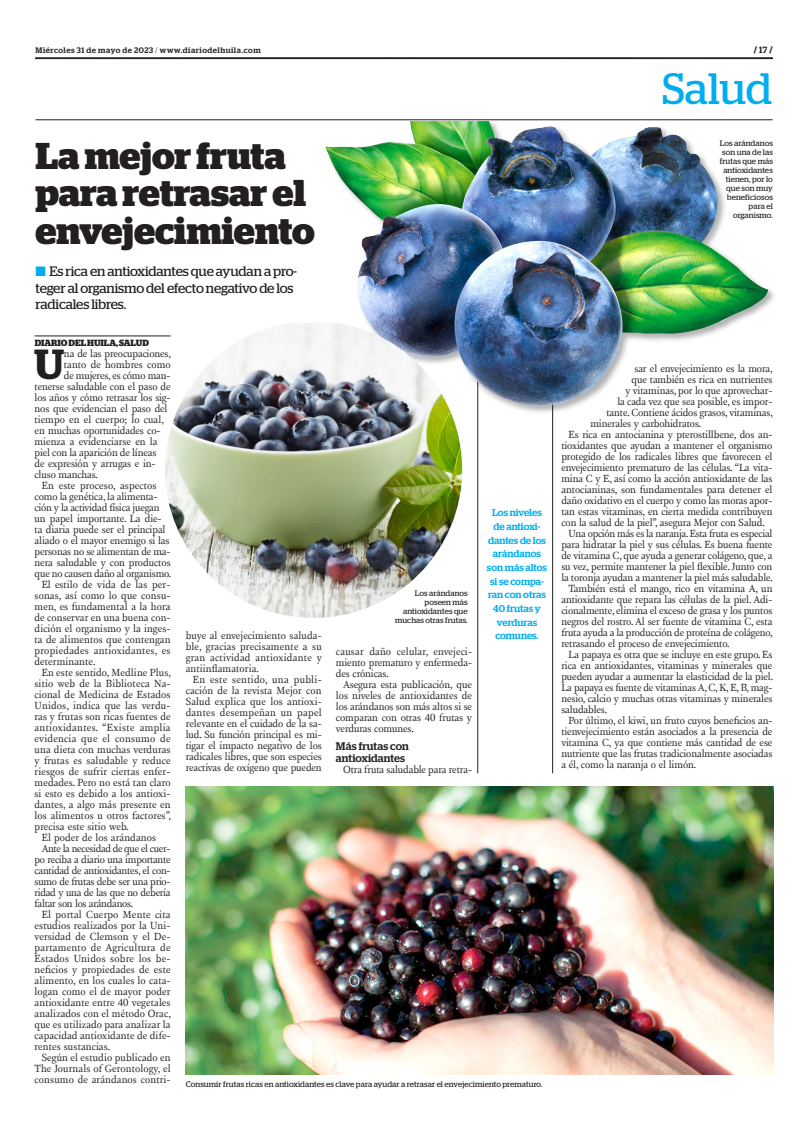
<style>
.page{position:relative;width:801px;height:1134px;background:#fff}
.page>*{position:absolute;margin:0;border:0;box-sizing:border-box;transform-origin:0 0}
.t1{font:43.9px "Stag";color:#00aeef}
.TEXTO_UNO{font:600 42px "Stag";color:#231f20}
.TITULO_2{font:700 37.3px/37.3px "Stag";color:#231f20}
.SUMARIO{font:13.7px/16.5px "Stag";letter-spacing:-.015em;color:#231f20}
.INTERTITULO{font:500 11px/12px "Stag";letter-spacing:.01em;color:#231f20}
.TEXTO{font:10.6px/11px "New Fournier BP";letter-spacing:-.01em;color:#231f20;text-align:justify}
.TEXTO_UNO-2{font:10.6px "New Fournier BP";letter-spacing:-.01em;color:#231f20}
.TEXTO-2{font:10.6px "New Fournier BP";letter-spacing:.01em;color:#231f20}
.DESTACADO_AZUL{font:500 10px/13.7px "Stag";letter-spacing:-.005em;color:#00aeef;text-align:center}
.CREDITO_1{font:700 9px "Stag";color:#231f20}
.PIE_DE_FOTO{font:8px/9px "Stag";letter-spacing:.01em;color:#231f20;text-align:right}
.t2{font:500 8px "Stag";letter-spacing:.06em;color:#231f20}
.s1{font-weight:300}
.s2{color:#00aeef}
.s3{font-weight:500}
</style>
<div class="page">
<hr style="left:477px;top:359px;width:1px;height:414px;background:#231f20">
<hr style="left:552px;top:359px;width:1px;height:414px;background:#231f20">
<svg style="left:35px;top:58px;width:738px;height:1px"></svg>
<hr style="left:35px;top:120px;width:737px;height:1px;background:#231f20">
<div style="left:324px;top:120px;width:453px;height:294px;background:#231f20;opacity:.35"></div>
<img style="left:325px;top:121px;width:443px;height:285px">
<img style="left:186px;top:786px;width:588px;height:288px">
<hr style="left:35px;top:336px;width:136px;height:1px;background:#231f20">
<img style="left:165px;top:323px;width:297px;height:295px">
<p class="t2" style="left:35px;top:45px;width:227px">Miércoles 31 de mayo de 2023 <span class="s1">/</span> www.diariodelhuila.com</p>
<p class="TITULO_2" style="left:35px;top:137px;width:281px">La mejor fruta para retrasar el envejecimiento</p>
<p class="SUMARIO" style="left:36px;top:263px;width:263px"><span class="s2">■</span> Es rica en antioxidantes que ayudan a pro&shy;teger al organismo del efecto negativo de los radicales libres.</p>
<p class="CREDITO_1" style="left:35px;top:338px;width:116px">DIARIO DEL HUILA, SALUD</p>
<p class="TEXTO_UNO" style="left:34px;top:340px;width:32px">U</p>
<p class="TEXTO_UNO-2" style="left:64px;top:347px;width:109px">na de las preocupaciones,</p>
<p class="TEXTO_UNO-2" style="left:64px;top:358px;width:108px">tanto de hombres como</p>
<p class="TEXTO_UNO-2" style="left:64px;top:369px;width:108px">de mujeres, es cómo man-</p>
<p class="TEXTO_UNO-2" style="left:35px;top:380px;width:137px">tenerse saludable con el paso de</p>
<p class="TEXTO_UNO-2" style="left:35px;top:391px;width:138px">los años y cómo retrasar los sig-</p>
<p class="TEXTO_UNO-2" style="left:35px;top:402px;width:134px">nos que evidencian el paso del</p>
<p class="TEXTO_UNO-2" style="left:35px;top:413px;width:131px">tiempo en el cuerpo; lo cual,</p>
<p class="TEXTO_UNO-2" style="left:35px;top:424px;width:128px">en muchas oportunidades co-</p>
<p class="TEXTO_UNO-2" style="left:35px;top:435px;width:124px">mienza a evidenciarse en la</p>
<p class="TEXTO_UNO-2" style="left:35px;top:446px;width:123px">piel con la aparición de líneas</p>
<p class="TEXTO_UNO-2" style="left:35px;top:457px;width:123px">de expresión y arrugas e in-</p>
<p class="TEXTO_UNO-2" style="left:35px;top:468px;width:65px">cluso manchas.</p>
<p class="TEXTO" style="left:35px;top:480px;width:138px;text-align:left;text-indent:7px">En este proceso, aspectos como la genética, la alimenta&shy;ción y la actividad física juegan un papel importante. La die&shy;ta diaria puede ser el principal aliado o el mayor enemigo si las personas no se alimentan de ma&shy;nera saludable y con productos que no causen daño al organismo.</p>
<p class="TEXTO" style="left:35px;top:579px;width:138px;text-indent:7px">El estilo de vida de las per&shy;sonas, así como lo que consu&shy;men, es fundamental a la hora de conservar en una buena con&shy;dición el organismo y la inges&shy;ta de alimentos que contengan propiedades antioxidantes, es determinante.</p>
<p class="TEXTO" style="left:35px;top:667px;width:138px;text-indent:7px">En este sentido, Medline Plus, sitio web de la Biblioteca Na&shy;cional de Medicina de Estados Unidos, indica que las verdu&shy;ras y frutas son ricas fuentes de antioxidantes. “Existe amplia evidencia que el consumo de una dieta con muchas verduras y frutas es saludable y reduce riesgos de sufrir ciertas enfer&shy;medades. Pero no está tan claro si esto es debido a los antioxi&shy;dantes, a algo más presente en los alimentos u otros factores”, precisa este sitio web.</p>
<p class="TEXTO-2" style="left:42px;top:831px;width:116px">El poder de los arándanos</p>
<p class="TEXTO" style="left:35px;top:843px;width:138px;text-indent:7px">Ante la necesidad de que el cuer&shy;po reciba a diario una importante cantidad de antioxidantes, el con&shy;sumo de frutas debe ser una prio&shy;ridad y una de las que no debería faltar son los arándanos.</p>
<p class="TEXTO" style="left:35px;top:909px;width:138px;text-indent:7px">El portal Cuerpo Mente cita estudios realizados por la Uni&shy;versidad de Clemson y el De&shy;partamento de Agricultura de Estados Unidos sobre los be&shy;neficios y propiedades de este alimento, en los cuales lo cata&shy;logan como el de mayor poder antioxidante entre 40 vegetales analizados con el método Orac, que es utilizado para analizar la capacidad antioxidante de dife&shy;rentes sustancias.</p>
<p class="TEXTO" style="left:35px;top:1052px;width:138px;text-indent:7px">Según el estudio publicado en The Journals of Gerontology, el consumo de arándanos contri-</p>
<p class="DESTACADO_AZUL" style="left:487px;top:506px;width:62px">Los niveles de antioxi&shy;dantes de los arándanos son más altos si se compa&shy;ran con otras<br>40 frutas y verduras</p>
<p class="PIE_DE_FOTO" style="left:395px;top:588px;width:74px">Los arándanos poseen más antioxidantes que muchas otras frutas.</p>
<p class="TEXTO-2" style="left:186px;top:629px;width:138px">buye al envejecimiento saluda-</p>
<p class="DESTACADO_AZUL" style="left:495px;top:629px;width:45px">comunes.</p>
<p class="TEXTO" style="left:186px;top:641px;width:138px">ble, gracias precisamente a su gran actividad antioxidante y antiinflamatoria.</p>
<p class="TEXTO" style="left:186px;top:674px;width:138px;text-indent:7px">En este sentido, una publi&shy;cación de la revista Mejor con Salud explica que los antioxi&shy;dantes desempeñan un papel relevante en el cuidado de la sa&shy;lud. Su función principal es mi&shy;tigar el impacto negativo de los radicales libres, que son especies reactivas de oxígeno que pueden</p>
<p class="TEXTO" style="left:336px;top:646px;width:138px">causar daño celular, envejeci&shy;miento prematuro y enfermeda&shy;des crónicas.</p>
<p class="TEXTO" style="left:336px;top:679px;width:138px;text-indent:7px">Asegura esta publicación, que los niveles de antioxidantes de los arándanos son más altos si se comparan con otras 40 frutas y verduras comunes.</p>
<p class="INTERTITULO" style="left:336px;top:740px;width:74px">Más frutas con antioxidantes</p>
<p class="TEXTO" style="left:343px;top:764px;width:130px">Otra fruta saludable para retra-</p>
<p class="PIE_DE_FOTO" style="left:186px;top:1079px;width:358px">Consumir frutas ricas en antioxidantes es clave para ayudar a retrasar el envejecimiento prematuro.</p>
<p class="CREDITO_1" style="left:753px;top:45px;width:20px">/ <span class="s3">17</span> /</p>
<p class="t1" style="left:662px;top:63px;width:112px">Salud</p>
<p class="PIE_DE_FOTO" style="left:720px;top:138px;width:55px">Los arándanos son una de las frutas que más antioxidantes tienen, por lo que son muy beneficiosos para el organismo.</p>
<p class="TEXTO" style="left:634px;top:363px;width:140px">sar el envejecimiento es la mora,</p>
<p class="TEXTO" style="left:631px;top:374px;width:143px">que también es rica en nutrientes</p>
<p class="TEXTO" style="left:625px;top:385px;width:149px">y vitaminas, por lo que aprovechar-</p>
<p class="TEXTO" style="left:617px;top:396px;width:157px">la cada vez que sea posible, es impor-</p>
<p class="TEXTO" style="left:606px;top:407px;width:168px">tante. Contiene ácidos grasos, vitaminas,</p>
<p class="TEXTO" style="left:590px;top:418px;width:112px">minerales y carbohidratos.</p>
<p class="TEXTO" style="left:561px;top:429px;width:213px;text-indent:7px">Es rica en antocianina y pterostillbene, dos an&shy;tioxidantes que ayudan a mantener el organismo protegido de los radicales libres que favorecen el envejecimiento prematuro de las células. “La vita&shy;mina C y E, así como la acción antioxidante de las antocianinas, son fundamentales para detener el daño oxidativo en el cuerpo y como las moras apor&shy;tan estas vitaminas, en cierta medida contribuyen con la salud de la piel”, asegura Mejor con Salud.</p>
<p class="TEXTO" style="left:561px;top:528px;width:213px;text-indent:7px">Una opción más es la naranja. Esta fruta es especial para hidratar la piel y sus células. Es buena fuente de vitamina C, que ayuda a generar colágeno, que, a su vez, permite mantener la piel flexible. Junto con la toronja ayudan a mantener la piel más saludable.</p>
<p class="TEXTO" style="left:561px;top:583px;width:213px;text-indent:7px">También está el mango, rico en vitamina A, un antioxidante que repara las células de la piel. Adi&shy;cionalmente, elimina el exceso de grasa y los puntos negros del rostro. Al ser fuente de vitamina C, esta fruta ayuda a la producción de proteína de colágeno, retrasando el proceso de envejecimiento.</p>
<p class="TEXTO" style="left:561px;top:649px;width:213px;text-indent:7px">La papaya es otra que se incluye en este grupo. Es rica en antioxidantes, vitaminas y minerales que pueden ayudar a aumentar la elasticidad de la piel.<br>La papaya es fuente de vitaminas A, C, K, E, B, mag&shy;nesio, calcio y muchas otras vitaminas y minerales saludables.</p>
<p class="TEXTO" style="left:561px;top:715px;width:213px;text-indent:7px">Por último, el kiwi, un fruto cuyos beneficios an&shy;tienvejecimiento están asociados a la presencia de vitamina C, ya que contiene más cantidad de ese nutriente que las frutas tradicionalmente asociadas a él, como la naranja o el limón.</p>
</div>
